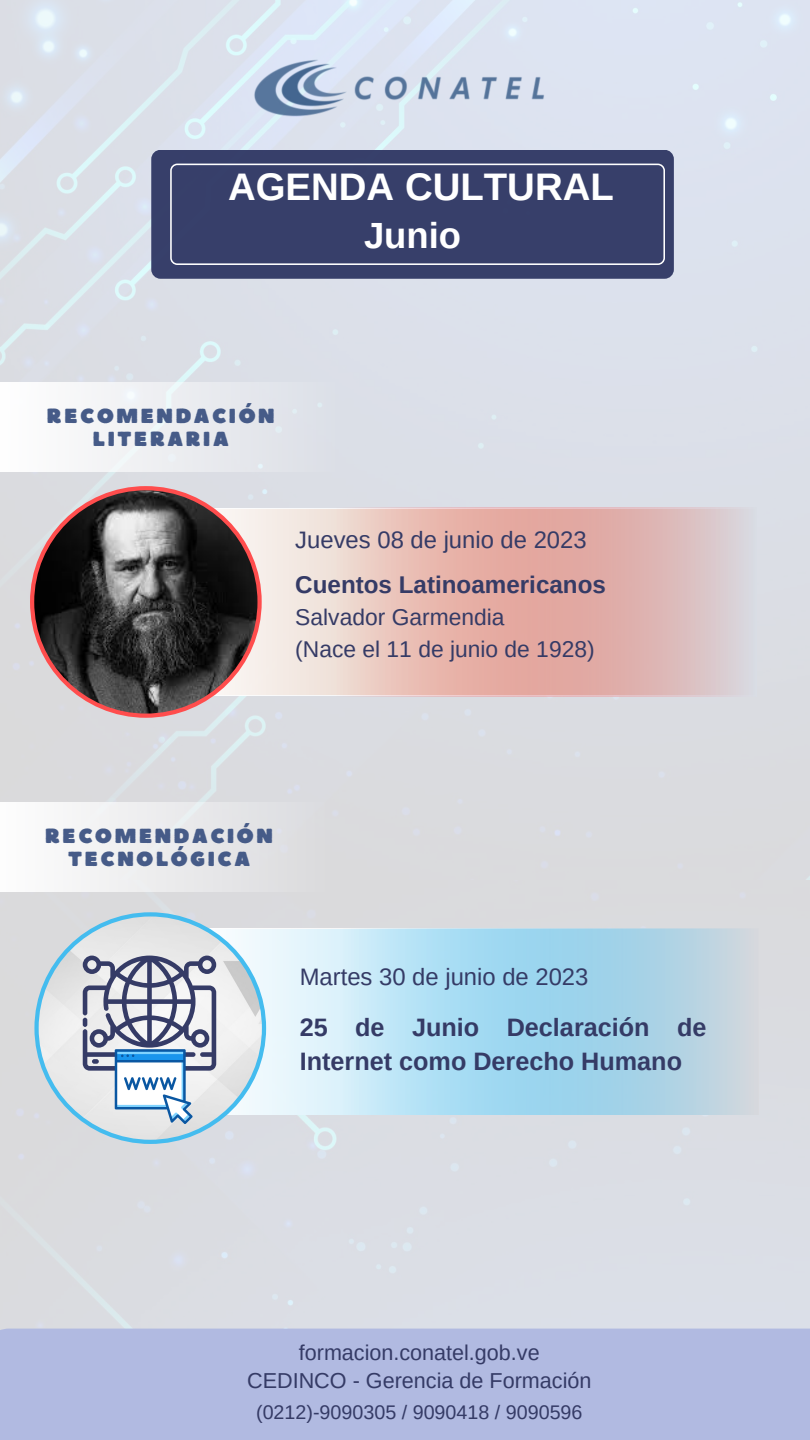
<style>
.page{position:relative;width:810px;height:1440px;background:#fff}
.page>*{position:absolute;margin:0;border:0;box-sizing:border-box;transform-origin:0 0}
.t1{font:700 38.4px "Arimo";color:#fff}
.t2{font:700 36.4px "Arimo";color:#fff}
.t3{font:700 25.2px/33.8px "Arimo";color:#353b66}
.t4{font:700 24.2px "Arimo";color:#353b66}
.t5{font:23.8px "Arimo";color:#353b66}
.t6{font:22.8px "Arimo";color:#353b66}
.t7{font:21.6px "Arimo";color:#353b66}
.t8{font:20.4px "Boulder";letter-spacing:.13em;color:#465b88}
.t9{font:19.7px "Arimo";color:#353b66}
</style>
<div class="page">
<div style="left:0;top:1329px;width:810px;height:111px;background:#b1bae1"></div>
<div style="left:172px;top:509px;width:584px;height:187px;background:#f2e8e1"></div>
<svg style="left:30px;top:486px;width:232px;height:232px;background:#685e5f"></svg>
<svg style="left:336px;top:507px;width:421px;height:189px;background:#e3b9b4"></svg>
<div style="left:0;top:382px;width:343px;height:89px;background:linear-gradient(to right,#fefefe,#dbdee6)"></div>
<div style="left:0;top:802px;width:331px;height:89px;background:linear-gradient(to right,#fdfdfd,#dadadd)"></div>
<div style="left:192px;top:929px;width:566px;height:185px;background:#e4f5fc"></div>
<svg style="left:344px;top:929px;width:414px;height:186px;background:#afd9ec"></svg>
<svg style="left:34px;top:912px;width:232px;height:232px"></svg>
<div style="left:151px;top:150px;width:523px;height:129px;background:#373f6a;border-radius:9px"></div>
<svg style="left:170px;top:164px;width:495px;height:101px"></svg>
<img style="left:249px;top:0;width:308px;height:216px">
<svg style="left:83px;top:956px;width:133px;height:170px"></svg>
<p class="t1" style="left:228px;top:166px;width:387px">AGENDA CULTURAL</p>
<p class="t2" style="left:364px;top:215px;width:99px">Junio</p>
<p class="t8" style="left:47px;top:403px;width:229px">RECOMENDACIÓN</p>
<p class="t8" style="left:93px;top:425px;width:137px">LITERARIA</p>
<p class="t5" style="left:295px;top:527px;width:293px">Jueves 08 de junio de 2023</p>
<p class="t4" style="left:295px;top:571px;width:312px">Cuentos Latinoamericanos</p>
<p class="t6" style="left:295px;top:605px;width:211px">Salvador Garmendia</p>
<p class="t6" style="left:295px;top:636px;width:301px">(Nace el 11 de junio de 1928)</p>
<p class="t8" style="left:45px;top:823px;width:229px">RECOMENDACIÓN</p>
<p class="t8" style="left:68px;top:845px;width:183px">TECNOLÓGICA</p>
<p class="t5" style="left:300px;top:963px;width:290px">Martes 30 de junio de 2023</p>
<p class="t3" style="left:300px;top:1011px;width:408px">25 de Junio Declaración de<br>Internet como Derecho Humano</p>
<p class="t7" style="left:299px;top:1340px;width:242px">formacion.conatel.gob.ve</p>
<p class="t7" style="left:247px;top:1368px;width:346px">CEDINCO - Gerencia de Formación</p>
<p class="t9" style="left:256px;top:1402px;width:328px">(0212)-9090305 / 9090418 / 9090596</p>
</div>
